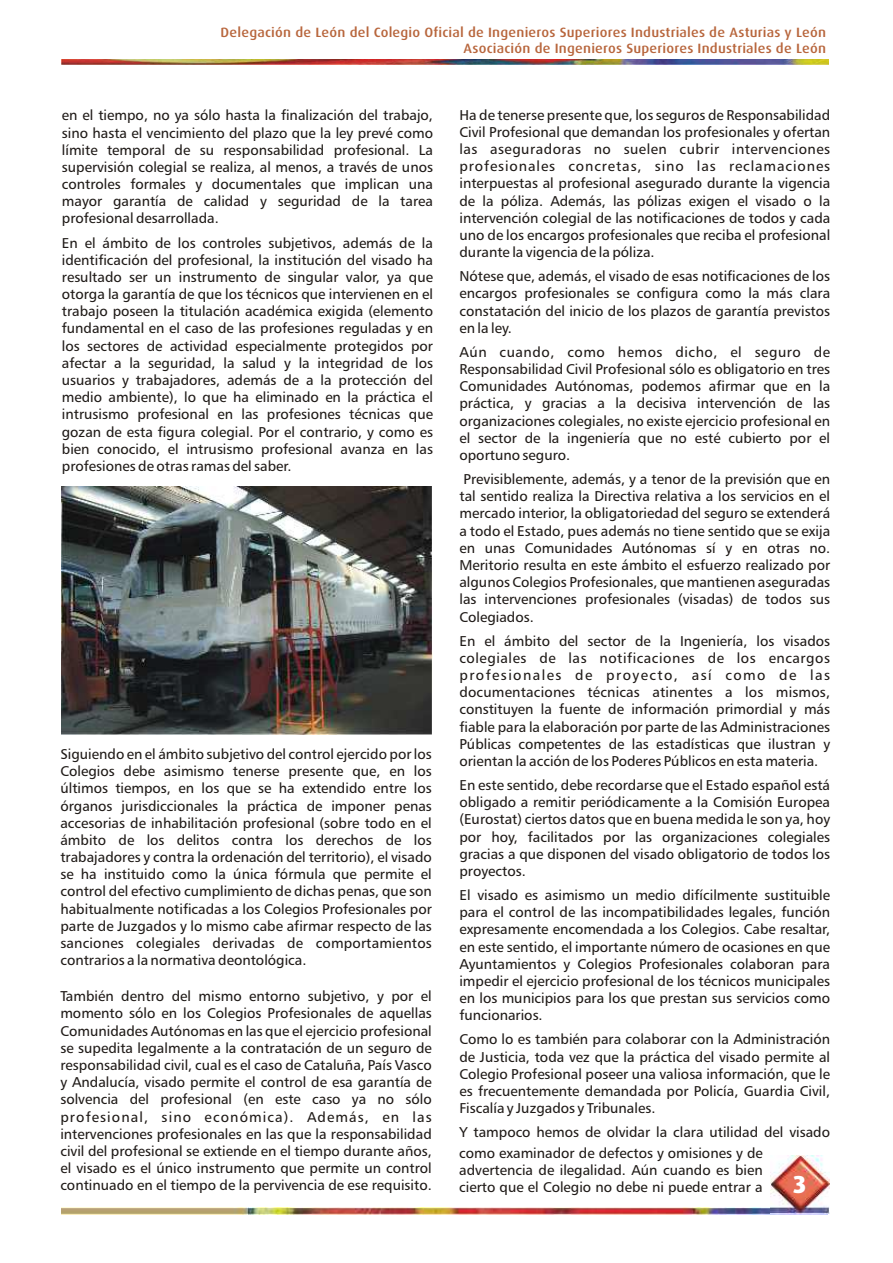
<style>
.page{position:relative;width:893px;height:1263px;background:#fff}
.page>*{position:absolute;margin:0;border:0;box-sizing:border-box;transform-origin:0 0}
.t1{font:800 24.6px "Dax";color:#fff}
.t2{font:14.25px/17.2px "Humanist 777 BT Roman B";color:#1f1a17;text-align:justify}
.t3{font:500 13.5px/15.3px "Dax";color:#b8663d;text-align:right;scale:1.1 1}
</style>
<div class="page">
<img style="left:62px;top:1208px;width:708px;height:6px">
<img style="left:770px;top:1155px;width:59px;height:59px">
<img style="left:62px;top:59px;width:767px;height:5px">
<img style="left:61px;top:486px;width:372px;height:249px">
<p class="t3" style="left:221px;top:26px;width:552px">Delegación de León del Colegio Oficial de Ingenieros Superiores Industriales de Asturias y León<br>Asociación de Ingenieros Superiores Industriales de León</p>
<p class="t2" style="left:62px;top:108px;width:373px">en el tiempo, no ya sólo hasta la finalización del trabajo, sino hasta el vencimiento del plazo que la ley prevé como límite temporal de su responsabilidad profesional. La supervisión colegial se realiza, al menos, a través de unos controles formales y documentales que implican una mayor garantía de calidad y seguridad de la tarea profesional desarrollada.</p>
<p class="t2" style="left:62px;top:235px;width:373px">En el ámbito de los controles subjetivos, además de la identificación del profesional, la institución del visado ha resultado ser un instrumento de singular valor, ya que otorga la garantía de que los técnicos que intervienen en el trabajo poseen la titulación académica exigida (elemento fundamental en el caso de las profesiones reguladas y en los sectores de actividad especialmente protegidos por afectar a la seguridad, la salud y la integridad de los usuarios y trabajadores, además de a la protección del medio ambiente), lo que ha eliminado en la práctica el intrusismo profesional en las profesiones técnicas que gozan de esta figura colegial. Por el contrario, y como es bien conocido, el intrusismo profesional avanza en las profesiones de otras ramas del saber.</p>
<p class="t2" style="left:60px;top:747px;width:373px">Siguiendo en el ámbito subjetivo del control ejercido por los Colegios debe asimismo tenerse presente que, en los últimos tiempos, en los que se ha extendido entre los órganos jurisdiccionales la práctica de imponer penas accesorias de inhabilitación profesional (sobre todo en el ámbito de los delitos contra los derechos de los trabajadores y contra la ordenación del territorio), el visado se ha instituido como la única fórmula que permite el control del efectivo cumplimiento de dichas penas, que son habitualmente notificadas a los Colegios Profesionales por parte de Juzgados y lo mismo cabe afirmar respecto de las sanciones colegiales derivadas de comportamientos contrarios a la normativa deontológica.</p>
<p class="t2" style="left:60px;top:989px;width:373px">También dentro del mismo entorno subjetivo, y por el momento sólo en los Colegios Profesionales de aquellas Comunidades Autónomas en las que el ejercicio profesional se supedita legalmente a la contratación de un seguro de responsabilidad civil, cual es el caso de Cataluña, País Vasco y Andalucía, visado permite el control de esa garantía de solvencia del profesional (en este caso ya no sólo profesional, sino económica). Además, en las intervenciones profesionales en las que la responsabilidad civil del profesional se extiende en el tiempo durante años, el visado es el único instrumento que permite un control continuado en el tiempo de la pervivencia de ese requisito.</p>
<p class="t2" style="left:459px;top:107px;width:372px">Ha de tenerse presente que, los seguros de Responsabilidad Civil Profesional que demandan los profesionales y ofertan las aseguradoras no suelen cubrir intervenciones profesionales concretas, sino las reclamaciones interpuestas al profesional asegurado durante la vigencia de la póliza. Además, las pólizas exigen el visado o la intervención colegial de las notificaciones de todos y cada uno de los encargos profesionales que reciba el profesional durante la vigencia de la póliza.</p>
<p class="t2" style="left:459px;top:269px;width:372px">Nótese que, además, el visado de esas notificaciones de los encargos profesionales se configura como la más clara constatación del inicio de los plazos de garantía previstos en la ley.</p>
<p class="t2" style="left:459px;top:344px;width:372px">Aún cuando, como hemos dicho, el seguro de Responsabilidad Civil Profesional sólo es obligatorio en tres Comunidades Autónomas, podemos afirmar que en la práctica, y gracias a la decisiva intervención de las organizaciones colegiales, no existe ejercicio profesional en el sector de la ingeniería que no esté cubierto por el oportuno seguro.</p>
<p class="t2" style="left:459px;top:472px;width:372px">Previsiblemente, además, y a tenor de la previsión que en tal sentido realiza la Directiva relativa a los servicios en el mercado interior, la obligatoriedad del seguro se extenderá a todo el Estado, pues además no tiene sentido que se exija en unas Comunidades Autónomas sí y en otras no.<br>Meritorio resulta en este ámbito el esfuerzo realizado por algunos Colegios Profesionales, que mantienen aseguradas las intervenciones profesionales (visadas) de todos sus Colegiados.</p>
<p class="t2" style="left:459px;top:633px;width:372px">En el ámbito del sector de la Ingeniería, los visados colegiales de las notificaciones de los encargos profesionales de proyecto, así como de las documentaciones técnicas atinentes a los mismos, constituyen la fuente de información primordial y más fiable para la elaboración por parte de las Administraciones Públicas competentes de las estadísticas que ilustran y orientan la acción de los Poderes Públicos en esta materia.</p>
<p class="t2" style="left:459px;top:778px;width:372px">En este sentido, debe recordarse que el Estado español está obligado a remitir periódicamente a la Comisión Europea (Eurostat) ciertos datos que en buena medida le son ya, hoy por hoy, facilitados por las organizaciones colegiales gracias a que disponen del visado obligatorio de todos los proyectos.</p>
<p class="t2" style="left:459px;top:887px;width:372px">El visado es asimismo un medio difícilmente sustituible para el control de las incompatibilidades legales, función expresamente encomendada a los Colegios. Cabe resaltar, en este sentido, el importante número de ocasiones en que Ayuntamientos y Colegios Profesionales colaboran para impedir el ejercicio profesional de los técnicos municipales en los municipios para los que prestan sus servicios como funcionarios.</p>
<p class="t2" style="left:459px;top:1032px;width:372px">Como lo es también para colaborar con la Administración de Justicia, toda vez que la práctica del visado permite al Colegio Profesional poseer una valiosa información, que le es frecuentemente demandada por Policía, Guardia Civil, Fiscalía y Juzgados y Tribunales.</p>
<p class="t2" style="left:459px;top:1123px;width:372px;line-height:20.9px">Y tampoco hemos de olvidar la clara utilidad del visado como examinador de defectos y omisiones y de</p>
<p class="t2" style="left:459px;top:1163px;width:305px">advertencia de ilegalidad. Aún cuando es bien cierto que el Colegio no debe ni puede entrar a</p>
<h1 class="t1" style="left:793px;top:1174px;width:16px">3</h1>
</div>
